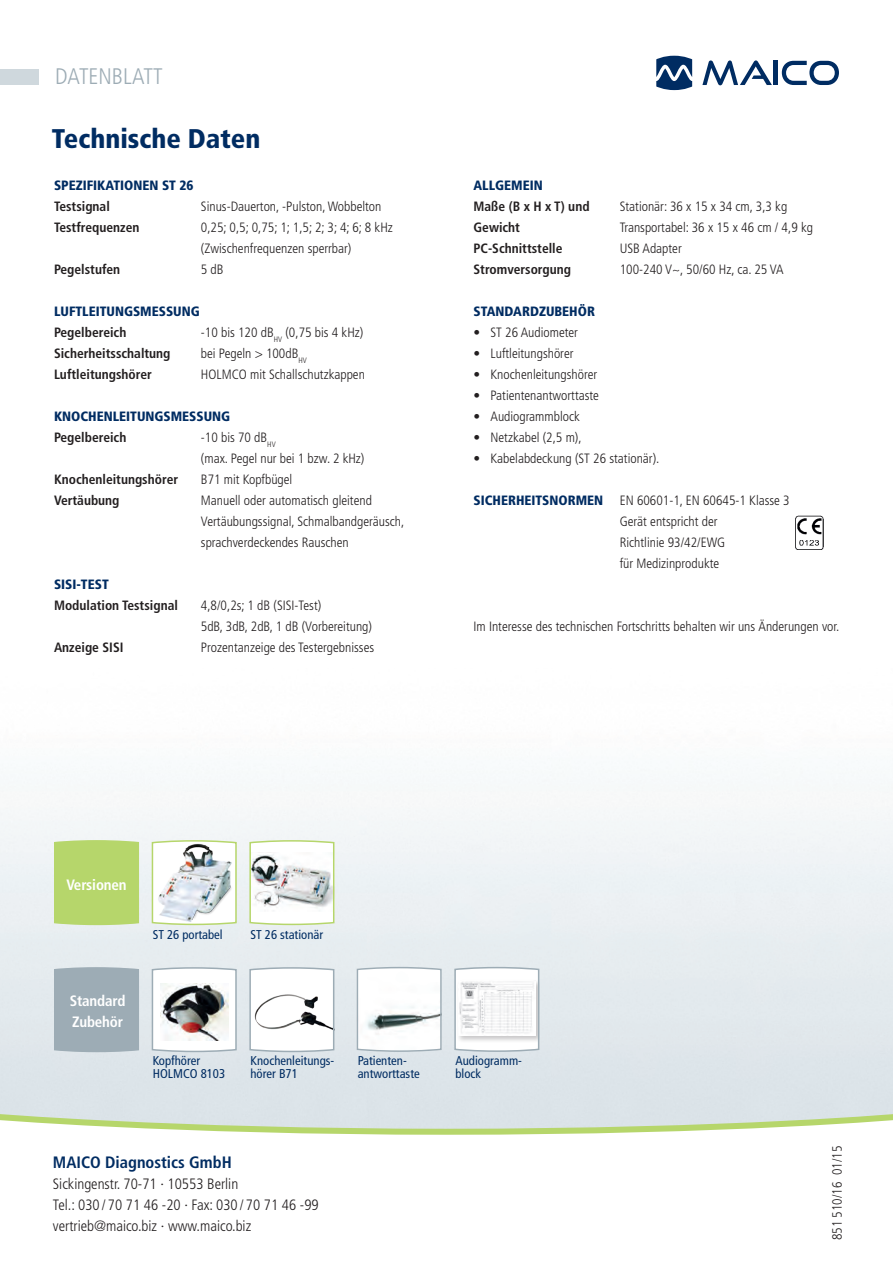
<style>
.page{position:relative;width:893px;height:1263px;background:#fff}
.page>*{position:absolute;margin:0;border:0;box-sizing:border-box;transform-origin:0 0}
.t1{font:900 condensed 27px "Frutiger LT";color:#002c62}
.t2{font:300 condensed 22.5px "Frutiger LT";color:#9dacb5}
.t3{font:700 condensed 16.5px "Frutiger LT";color:#002c62}
.t4{font:300 condensed 15px/21px "Frutiger LT";color:#231f20}
.t5{font:700 condensed 15px/21px "Frutiger LT";letter-spacing:-.01em;color:#fff}
.t6{font:300 condensed 13.5px/21px "Frutiger LT";color:#231f20}
.t7{font:700 condensed 13.5px/21px "Frutiger LT";color:#231f20}
.t8{font:900 condensed 13.5px "Frutiger LT";color:#002c62}
.t9{font:condensed 12.75px/13.5px "Frutiger LT";color:#002c62}
</style>
<div class="page">
<svg style="left:0;top:1110px;width:893px;height:25px"></svg>
<svg style="left:702px;top:60px;width:70px;height:25px"></svg>
<hr style="left:774px;top:61px;width:4px;height:24px;background:#002c62">
<svg style="left:782px;top:61px;width:57px;height:24px"></svg>
<svg style="left:656px;top:56px;width:36px;height:34px"></svg>
<img style="left:151px;top:839px;width:87px;height:87px">
<svg style="left:249px;top:839px;width:86px;height:87px"></svg>
<img style="left:151px;top:966px;width:87px;height:87px">
<div style="left:53px;top:839px;width:87px;height:87px;background:#b6d66b"></div>
<div style="left:53px;top:966px;width:87px;height:87px;background:#9dacb5"></div>
<svg style="left:249px;top:966px;width:86px;height:87px"></svg>
<svg style="left:356px;top:966px;width:87px;height:87px"></svg>
<svg style="left:454px;top:966px;width:86px;height:87px"></svg>
<div style="left:0;top:69px;width:38px;height:16px;background:#cfd8dd"></div>
<img style="left:795px;top:516px;width:29px;height:34px">
<h2 class="t2" style="left:55px;top:64px;width:109px">Datenblatt</h2>
<h1 class="t1" style="left:52px;top:122px;width:210px">TECHNISCHE DATEN</h1>
<p class="t8" style="left:54px;top:177px;width:141px">SPEZIFIKATIONEN ST 26</p>
<p class="t7" style="left:54px;top:196px;width:57px">Testsignal</p>
<p class="t6" style="left:201px;top:196px;width:182px">Sinus-Dauerton, -Pulston, Wobbelton</p>
<p class="t7" style="left:54px;top:217px;width:87px">Testfrequenzen</p>
<p class="t6" style="left:201px;top:217px;width:193px">0,25; 0,5; 0,75; 1; 1,5; 2; 3; 4; 6; 8 kHz (Zwischenfrequenzen sperrbar)</p>
<p class="t7" style="left:54px;top:259px;width:68px">Pegelstufen</p>
<p class="t6" style="left:201px;top:259px;width:22px">5 dB</p>
<p class="t8" style="left:54px;top:303px;width:23px">LUFTLEIT</p>
<p class="t8" style="left:106px;top:303px;width:18px">UNGS</p>
<p class="t8" style="left:140px;top:303px;width:51px">MESSUNG</p>
<p class="t7" style="left:54px;top:322px;width:74px">Pegelbereich</p>
<p class="t6" style="left:201px;top:322px;width:164px">-10 bis 120 dB <sub>HV</sub> (0,75 bis 4 kHz)</p>
<p class="t7" style="left:54px;top:343px;width:118px">Sicherheitsschaltung</p>
<p class="t6" style="left:201px;top:343px;width:107px">bei Pegeln &gt; 100dB <sub>HV</sub></p>
<p class="t7" style="left:54px;top:364px;width:99px">Luftleitungshörer</p>
<p class="t6" style="left:201px;top:364px;width:166px">HOLMCO mit Schallschutzkappen</p>
<p class="t8" style="left:54px;top:408px;width:10px">KNO</p>
<p class="t8" style="left:81px;top:408px;width:24px">CHENLEIT</p>
<p class="t8" style="left:137px;top:408px;width:18px">UNGS</p>
<p class="t8" style="left:171px;top:408px;width:51px">MESSUNG</p>
<p class="t7" style="left:54px;top:427px;width:74px">Pegelbereich</p>
<p class="t6" style="left:201px;top:427px;width:165px">-10 bis 70 dB <sub>HV<br></sub>(max. Pegel nur bei 1 bzw. 2 kHz)</p>
<p class="t7" style="left:54px;top:469px;width:126px">Knochenleitungshörer</p>
<p class="t6" style="left:201px;top:469px;width:93px">B71 mit Kopfbügel</p>
<p class="t7" style="left:54px;top:490px;width:67px">Vertäubung</p>
<p class="t6" style="left:201px;top:490px;width:205px">Manuell oder automatisch gleitend<br>Vertäubungssignal, Schmalbandgeräusch, sprachverdeckendes Rauschen</p>
<p class="t8" style="left:54px;top:576px;width:42px">SISI-TEST</p>
<p class="t7" style="left:54px;top:595px;width:125px">Modulation Testsignal</p>
<p class="t6" style="left:201px;top:595px;width:173px">4,8/0,2s; 1 dB (SISI-Test)<br>5dB, 3dB, 2dB, 1 dB (Vorbereitung)</p>
<p class="t7" style="left:54px;top:637px;width:71px">Anzeige SISI</p>
<p class="t6" style="left:201px;top:637px;width:175px">Prozentanzeige des Testergebnisses</p>
<p class="t8" style="left:473px;top:177px;width:17px">ALLGE</p>
<p class="t8" style="left:511px;top:177px;width:19px">MEIN</p>
<p class="t7" style="left:473px;top:196px;width:118px">Maße (B x H x T) und<br>Gewicht</p>
<p class="t6" style="left:620px;top:196px;width:195px">Stationär: 36 x 15 x 34 cm, 3,3 kg<br>Transportabel: 36 x 15 x 46 cm / 4,9 kg</p>
<p class="t7" style="left:473px;top:238px;width:91px">PC-Schnittstelle</p>
<p class="t6" style="left:620px;top:238px;width:64px">USB Adapter</p>
<p class="t7" style="left:473px;top:259px;width:99px">Stromversorgung</p>
<p class="t6" style="left:620px;top:259px;width:165px">100-240 V~, 50/60 Hz, ca. 25 VA</p>
<p class="t8" style="left:473px;top:303px;width:17px">STANDA</p>
<p class="t8" style="left:522px;top:303px;width:75px">RDZUBEHÖR</p>
<p class="t6" style="left:473px;top:322px;width:106px">• ST 26 Audiometer</p>
<p class="t6" style="left:473px;top:343px;width:102px">• Luftleitungshörer</p>
<p class="t6" style="left:473px;top:364px;width:125px">• Knochenleitungshörer</p>
<p class="t6" style="left:473px;top:385px;width:127px">• Patientenantworttaste</p>
<p class="t6" style="left:473px;top:406px;width:108px">• Audiogrammblock</p>
<p class="t6" style="left:473px;top:427px;width:110px">• Netzkabel (2,5 m),</p>
<p class="t6" style="left:473px;top:448px;width:187px">• Kabelabdeckung (ST 26 stationär).</p>
<p class="t8" style="left:473px;top:492px;width:59px">SICHERHEITSNO</p>
<p class="t8" style="left:568px;top:492px;width:28px">RMEN</p>
<p class="t6" style="left:620px;top:490px;width:171px">EN 60601-1, EN 60645-1 Klasse 3<br>Gerät entspricht der<br>Richtlinie 93/42/EWG<br>für Medizinprodukte</p>
<p class="t6" style="left:473px;top:616px;width:367px">Im Interesse des technischen Fortschritts behalten wir uns Änderungen vor.</p>
<p class="t5" style="left:66px;top:874px;width:62px">Versionen</p>
<p class="t5" style="left:70px;top:990px;width:57px">Standard<br>Zubehör</p>
<p class="t9" style="left:153px;top:928px;width:72px">ST 26 portabel</p>
<p class="t9" style="left:250px;top:928px;width:74px">ST 26 stationär</p>
<p class="t9" style="left:153px;top:1054px;width:74px">Kopfhörer<br>HOLMCO 8103</p>
<p class="t9" style="left:250px;top:1054px;width:85px">Knochenleitungs&shy;hörer B71</p>
<p class="t9" style="left:455px;top:1053px;width:68px">Audiogramm&shy;block</p>
<p class="t9" style="left:358px;top:1053px;width:64px">Patienten&shy;antworttaste</p>
<p class="t3" style="left:53px;top:1153px;width:180px">MAICO Diagnostics GmbH</p>
<p class="t4" style="left:53px;top:1174px;width:267px">Sickingenstr. 70-71 · 10553 Berlin<br>Tel.: 030 / 70 71 46 -20 · Fax: 030 / 70 71 46 -99 vertrieb@maico.biz · www.maico.biz</p>
<p class="t6" style="left:827px;top:1240px;width:96px;rotate:-90deg">851 510/16 01/15</p>
</div>
